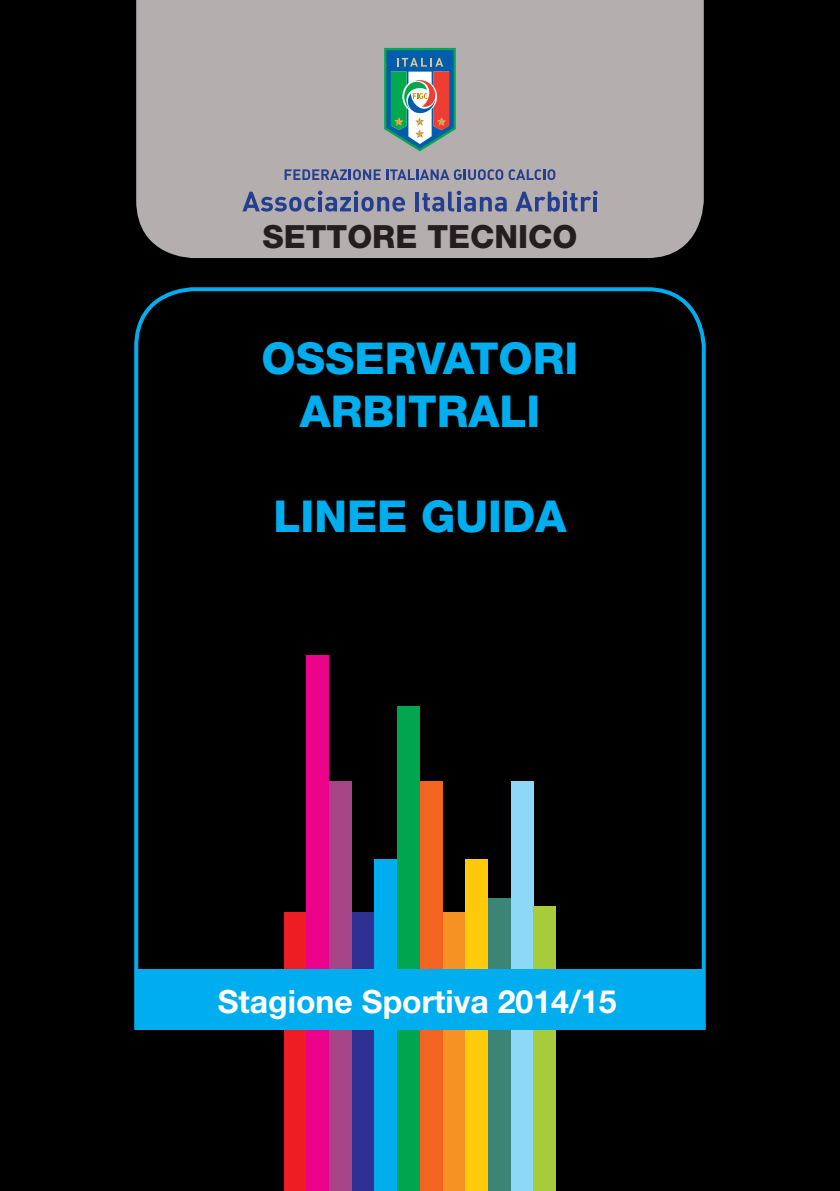
<style>
.page{position:relative;width:840px;height:1191px;background:#fff}
.page>*{position:absolute;margin:0;border:0;box-sizing:border-box;transform-origin:0 0}
.t1{font:800 44px/52.8px "Helvetica Neue";color:#00aeef;text-align:center}
.t2{font:700 32px "Helvetica Neue";color:#fff}
.t3{font:800 32px "Helvetica Neue";color:#231f20}
</style>
<div class="page">
<div style="left:0;top:0;width:839px;height:1191px;background:#000"></div>
<div style="left:136px;top:0;width:567px;height:258px;background:#b4afae"></div>
<svg style="left:134px;top:287px;width:572px;height:743px"></svg>
<svg style="left:382px;top:46px;width:75px;height:108px;background:#6d9494"></svg>
<svg style="left:242px;top:191px;width:163px;height:21px;background:#7d84a1"></svg>
<hr style="left:415px;top:192px;width:4px;height:19px;background:#253f8e">
<svg style="left:422px;top:191px;width:84px;height:20px;background:#7981a0"></svg>
<svg style="left:515px;top:191px;width:82px;height:21px;background:#7b82a1"></svg>
<svg style="left:284px;top:169px;width:96px;height:11px"></svg>
<svg style="left:386px;top:169px;width:169px;height:11px;background:#767ea0"></svg>
<div style="left:351px;top:912px;width:23px;height:279px;background:#2e3092"></div>
<div style="left:283px;top:912px;width:23px;height:279px;background:#ee1d23"></div>
<div style="left:329px;top:781px;width:22px;height:410px;background:#a54586"></div>
<div style="left:306px;top:656px;width:23px;height:535px;background:#ed028b"></div>
<div style="left:442px;top:912px;width:23px;height:279px;background:#f69124"></div>
<div style="left:374px;top:860px;width:23px;height:331px;background:#00aeef"></div>
<div style="left:465px;top:860px;width:23px;height:331px;background:#feca0a"></div>
<div style="left:420px;top:781px;width:22px;height:410px;background:#f36421"></div>
<div style="left:397px;top:707px;width:23px;height:484px;background:#00a550"></div>
<div style="left:488px;top:898px;width:22px;height:293px;background:#3c8476"></div>
<div style="left:510px;top:781px;width:23px;height:410px;background:#8dd7f7"></div>
<div style="left:533px;top:906px;width:23px;height:285px;background:#a6cd39"></div>
<div style="left:136px;top:968px;width:567px;height:61px;background:#00aeef"></div>
<p class="t3" style="left:262px;top:218px;width:316px">SETTORE TECNICO</p>
<p class="t1" style="left:261px;top:332px;width:318px">OSSERVATORI<br>ARBITRALI</p>
<p class="t1" style="left:273px;top:490px;width:294px">LINEE GUIDA</p>
<p class="t2" style="left:218px;top:981px;width:400px">Stagione Sportiva 2014/15</p>
</div>
